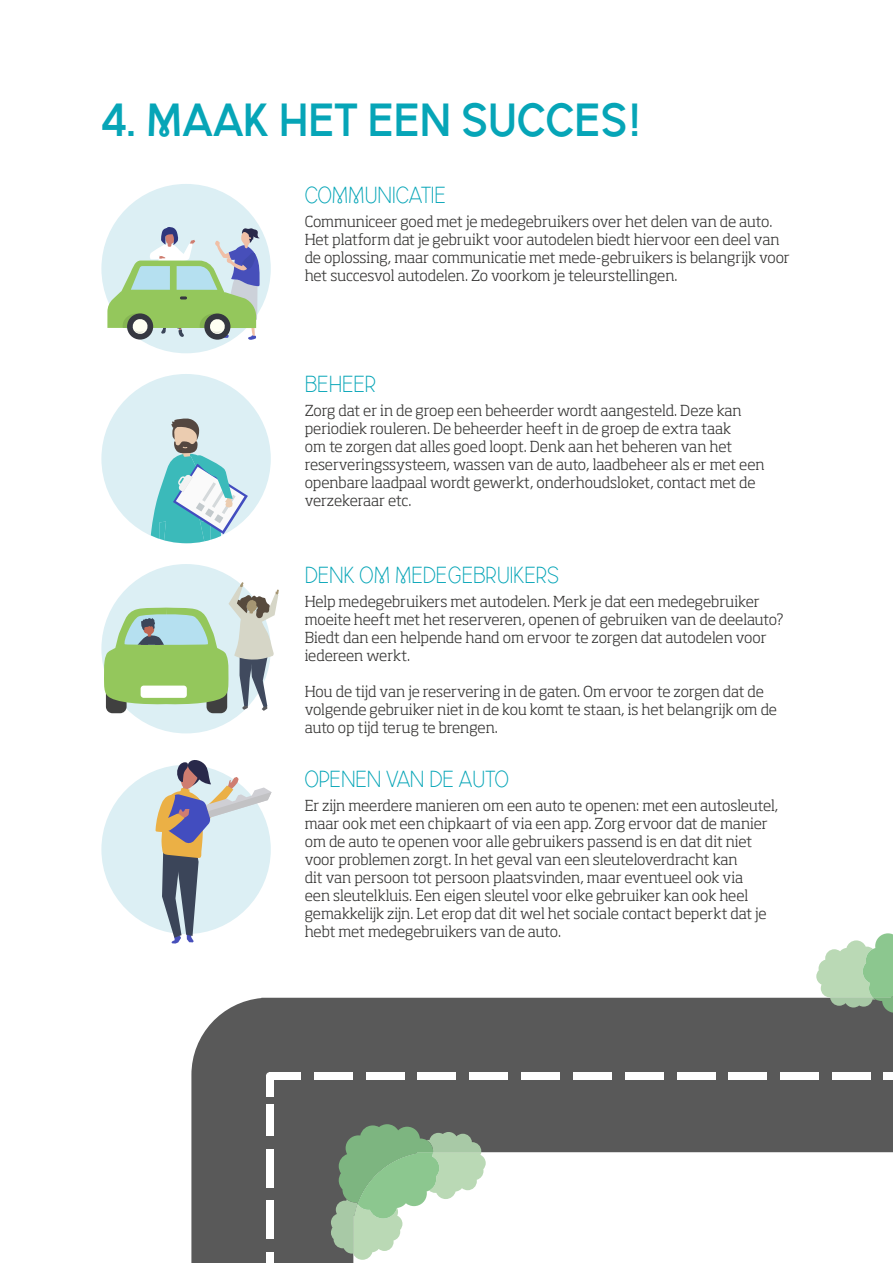
<style>
.page{position:relative;width:893px;height:1263px;background:#fff}
.page>*{position:absolute;margin:0;border:0;box-sizing:border-box;transform-origin:0 0}
.t1{font:45px "N&M Utrecht Bold";color:#06a5b7}
.t2{font:22.5px "NM Utrecht";color:#06a5b7}
.t3{font:300 15px/18px "Soho Std";letter-spacing:-.005em;color:#343332}
</style>
<div class="page">
<div style="left:101px;top:184px;width:170px;height:169px;background:#dceff4;border-radius:50%"></div>
<div style="left:101px;top:374px;width:170px;height:169px;background:#dceff4;border-radius:50%"></div>
<div style="left:101px;top:564px;width:170px;height:169px;background:#dceff4;border-radius:50%"></div>
<div style="left:101px;top:765px;width:170px;height:169px;background:#dceff4;border-radius:50%"></div>
<div style="left:207px;top:671px;width:20px;height:42px;background:#404040;border-radius:7px"></div>
<div style="left:106px;top:671px;width:21px;height:42px;background:#404040;border-radius:7px"></div>
<svg style="left:104px;top:582px;width:175px;height:129px"></svg>
<svg style="left:156px;top:760px;width:116px;height:183px"></svg>
<svg style="left:150px;top:418px;width:98px;height:125px"></svg>
<svg style="left:107px;top:226px;width:153px;height:115px"></svg>
<svg style="left:191px;top:811px;width:702px;height:452px"></svg>
<div style="left:625px;top:1072px;width:39px;height:8px;background:#fff"></div>
<div style="left:573px;top:1072px;width:39px;height:8px;background:#fff"></div>
<div style="left:521px;top:1072px;width:39px;height:8px;background:#fff"></div>
<div style="left:469px;top:1072px;width:39px;height:8px;background:#fff"></div>
<div style="left:417px;top:1072px;width:39px;height:8px;background:#fff"></div>
<div style="left:366px;top:1072px;width:39px;height:8px;background:#fff"></div>
<div style="left:314px;top:1072px;width:39px;height:8px;background:#fff"></div>
<div style="left:266px;top:1148px;width:8px;height:39px;background:#fff"></div>
<div style="left:266px;top:1104px;width:8px;height:31px;background:#fff"></div>
<div style="left:266px;top:1200px;width:8px;height:39px;background:#fff"></div>
<div style="left:266px;top:1252px;width:8px;height:11px;background:#fff"></div>
<div style="left:677px;top:1072px;width:38px;height:8px;background:#fff"></div>
<div style="left:728px;top:1072px;width:39px;height:8px;background:#fff"></div>
<div style="left:780px;top:1072px;width:39px;height:8px;background:#fff"></div>
<div style="left:832px;top:1072px;width:39px;height:8px;background:#fff"></div>
<div style="left:884px;top:1072px;width:9px;height:8px;background:#fff"></div>
<div style="left:270px;top:1072px;width:31px;height:8px;background:#fff"></div>
<div style="left:266px;top:1076px;width:8px;height:21px;background:#fff"></div>
<div style="left:266px;top:1072px;width:8px;height:8px;background:#fff;border-radius:4px"></div>
<svg style="left:331px;top:1124px;width:155px;height:136px"></svg>
<svg style="left:816px;top:921px;width:77px;height:94px"></svg>
<p class="t1" style="left:101px;top:102px;width:542px">4. MAAK HET EEN SUCCES!</p>
<p class="t2" style="left:305px;top:186px;width:143px">COMMUNICATIE</p>
<p class="t3" style="left:305px;top:212px;width:486px">Communiceer goed met je medegebruikers over het delen van de auto.<br>Het platform dat je gebruikt voor autodelen biedt hiervoor een deel van de oplossing, maar communicatie met mede-gebruikers is belangrijk voor het succesvol autodelen. Zo voorkom je teleurstellingen.</p>
<p class="t2" style="left:305px;top:375px;width:73px">BEHEER</p>
<p class="t3" style="left:305px;top:402px;width:461px">Zorg dat er in de groep een beheerder wordt aangesteld. Deze kan periodiek rouleren. De beheerder heeft in de groep de extra taak<br>om te zorgen dat alles goed loopt. Denk aan het beheren van het reserveringssysteem, wassen van de auto, laadbeheer als er met een openbare laadpaal wordt gewerkt, onderhoudsloket, contact met de verzekeraar etc.</p>
<p class="t2" style="left:305px;top:565px;width:256px">DENK OM MEDEGEBRUIKERS</p>
<p class="t3" style="left:305px;top:592px;width:480px">Help medegebruikers met autodelen. Merk je dat een medegebruiker moeite heeft met het reserveren, openen of gebruiken van de deelauto?<br>Biedt dan een helpende hand om ervoor te zorgen dat autodelen voor iedereen werkt.</p>
<p class="t3" style="left:305px;top:682px;width:474px">Hou de tijd van je reservering in de gaten. Om ervoor te zorgen dat de volgende gebruiker niet in de kou komt te staan, is het belangrijk om de auto op tijd terug te brengen.</p>
<p class="t2" style="left:305px;top:770px;width:206px">OPENEN VAN DE AUTO</p>
<p class="t3" style="left:305px;top:797px;width:475px">Er zijn meerdere manieren om een auto te openen: met een autosleutel, maar ook met een chipkaart of via een app. Zorg ervoor dat de manier om de auto te openen voor alle gebruikers passend is en dat dit niet voor problemen zorgt. In het geval van een sleuteloverdracht kan<br>dit van persoon tot persoon plaatsvinden, maar eventueel ook via<br>een sleutelkluis. Een eigen sleutel voor elke gebruiker kan ook heel gemakkelijk zijn. Let erop dat dit wel het sociale contact beperkt dat je hebt met medegebruikers van de auto.</p>
</div>
